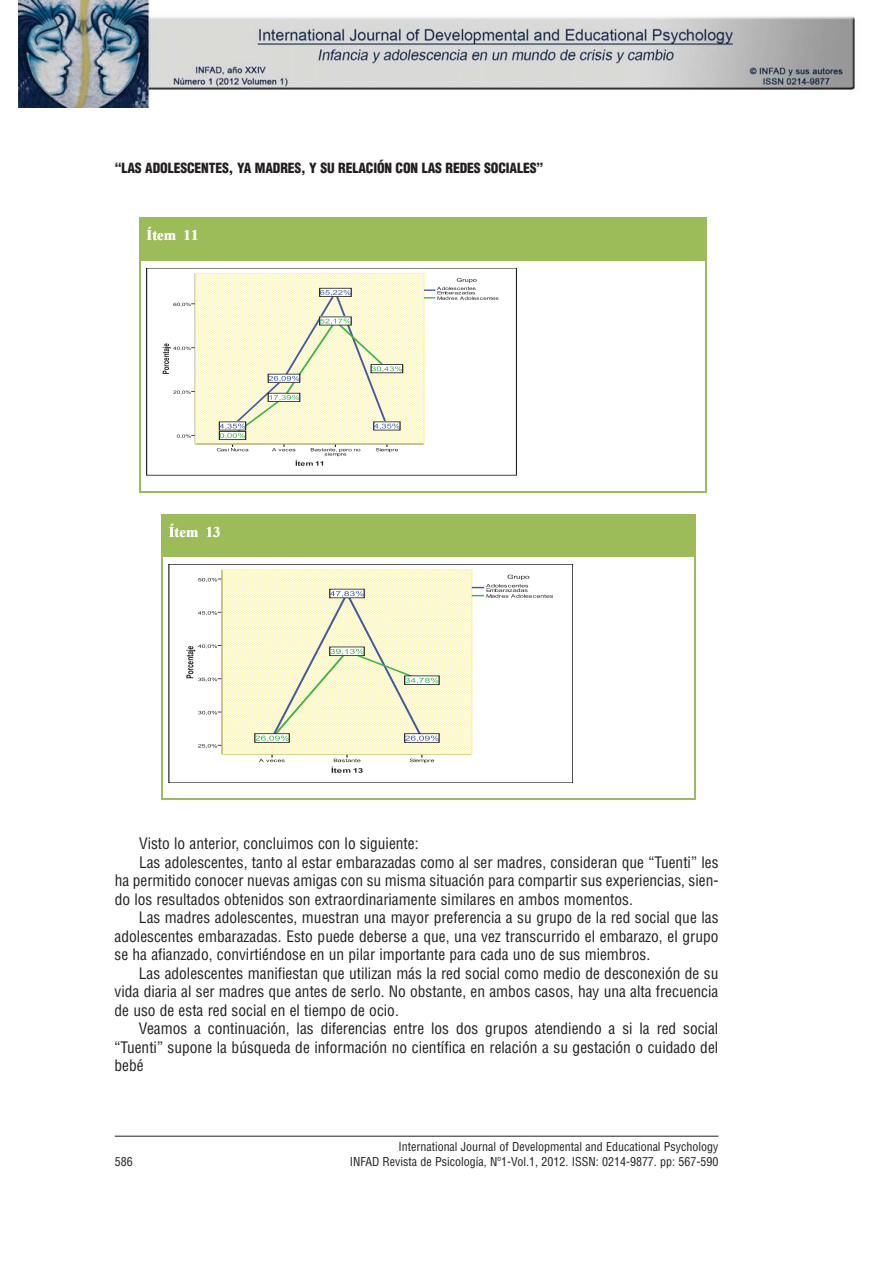
<style>
.page{position:relative;width:893px;height:1263px;background:#fff}
.page>*{position:absolute;margin:0;border:0;box-sizing:border-box;transform-origin:0 0}
.t1{font:condensed 15.45px "Helvetica";color:#231f20}
.t2{font:14.85px "Times New Roman PS Bold MT+AJVTSX";color:#fff}
.t3{font:14.85px "Times New Roman PS Bold MT+LVRCOB";color:#fff}
.t4{font:900 condensed 13.65px "Helvetica";letter-spacing:-.01em;color:#231f20}
.t5{font:condensed 12px "Helvetica";color:#231f20}
</style>
<div class="page">
<img style="left:19px;top:0;width:836px;height:108px">
<hr style="left:115px;top:1136px;width:603px;height:1px;background:#231f20">
<div style="left:141px;top:219px;width:564px;height:40px;background:#9cbb59"></div>
<hr style="left:139px;top:218px;width:566px;height:1px;background:#9cbb59">
<hr style="left:139px;top:219px;width:2px;height:40px;background:#9cbb59">
<hr style="left:705px;top:219px;width:2px;height:40px;background:#9cbb59">
<svg style="left:163px;top:273px;width:335px;height:193px"></svg>
<hr style="left:141px;top:259px;width:564px;height:2px;background:#9cbb59">
<hr style="left:139px;top:261px;width:2px;height:231px;background:#9cbb59">
<hr style="left:139px;top:491px;width:566px;height:1px;background:#9cbb59">
<hr style="left:705px;top:261px;width:2px;height:231px;background:#9cbb59">
<div style="left:163px;top:515px;width:532px;height:41px;background:#9cbb59"></div>
<hr style="left:162px;top:514px;width:533px;height:1px;background:#9cbb59">
<hr style="left:162px;top:515px;width:1px;height:41px;background:#9cbb59">
<hr style="left:695px;top:515px;width:1px;height:41px;background:#9cbb59">
<svg style="left:186px;top:570px;width:367px;height:203px"></svg>
<hr style="left:163px;top:556px;width:532px;height:1px;background:#9cbb59">
<hr style="left:162px;top:557px;width:1px;height:243px;background:#9cbb59">
<hr style="left:162px;top:799px;width:533px;height:1px;background:#9cbb59">
<hr style="left:695px;top:557px;width:1px;height:243px;background:#9cbb59">
<p class="t4" style="left:115px;top:163px;width:430px">“LAS ADOLESCENTES, YA MADRES, Y SU RELACIÓN CON LAS REDES SOCIALES”</p>
<p class="t2" style="left:147px;top:227px;width:53px">Ítem 11</p>
<p class="t3" style="left:169px;top:523px;width:53px">Ítem 13</p>
<p class="t1" style="left:139px;top:837px;width:281px">Visto lo anterior, concluimos con lo siguiente:</p>
<p class="t1" style="left:139px;top:856px;width:581px">Las adolescentes, tanto al estar embarazadas como al ser madres, consideran que “Tuenti” les</p>
<p class="t1" style="left:115px;top:874px;width:605px">ha permitido conocer nuevas amigas con su misma situación para compartir sus experiencias, sien-</p>
<p class="t1" style="left:115px;top:893px;width:520px">do los resultados obtenidos son extraordinariamente similares en ambos momentos.</p>
<p class="t1" style="left:139px;top:911px;width:581px">Las madres adolescentes, muestran una mayor preferencia a su grupo de la red social que las</p>
<p class="t1" style="left:115px;top:930px;width:605px">adolescentes embarazadas. Esto puede deberse a que, una vez transcurrido el embarazo, el grupo</p>
<p class="t1" style="left:115px;top:948px;width:537px">se ha afianzado, convirtiéndose en un pilar importante para cada uno de sus miembros.</p>
<p class="t1" style="left:139px;top:967px;width:581px">Las adolescentes manifiestan que utilizan más la red social como medio de desconexión de su</p>
<p class="t1" style="left:115px;top:985px;width:605px">vida diaria al ser madres que antes de serlo. No obstante, en ambos casos, hay una alta frecuencia</p>
<p class="t1" style="left:115px;top:1004px;width:286px">de uso de esta red social en el tiempo de ocio.</p>
<p class="t1" style="left:139px;top:1022px;width:581px">Veamos a continuación, las diferencias entre los dos grupos atendiendo a si la red social</p>
<p class="t1" style="left:114px;top:1041px;width:605px">“Tuenti” supone la búsqueda de información no científica en relación a su gestación o cuidado del</p>
<p class="t1" style="left:114px;top:1059px;width:31px">bebé</p>
<p class="t5" style="left:398px;top:1142px;width:322px">International Journal of Developmental and Educational Psychology</p>
<p class="t5" style="left:115px;top:1157px;width:19px">586</p>
<p class="t5" style="left:350px;top:1157px;width:370px">INFAD Revista de Psicología, Nº1-Vol.1, 2012. ISSN: 0214-9877. pp: 567-590</p>
</div>
